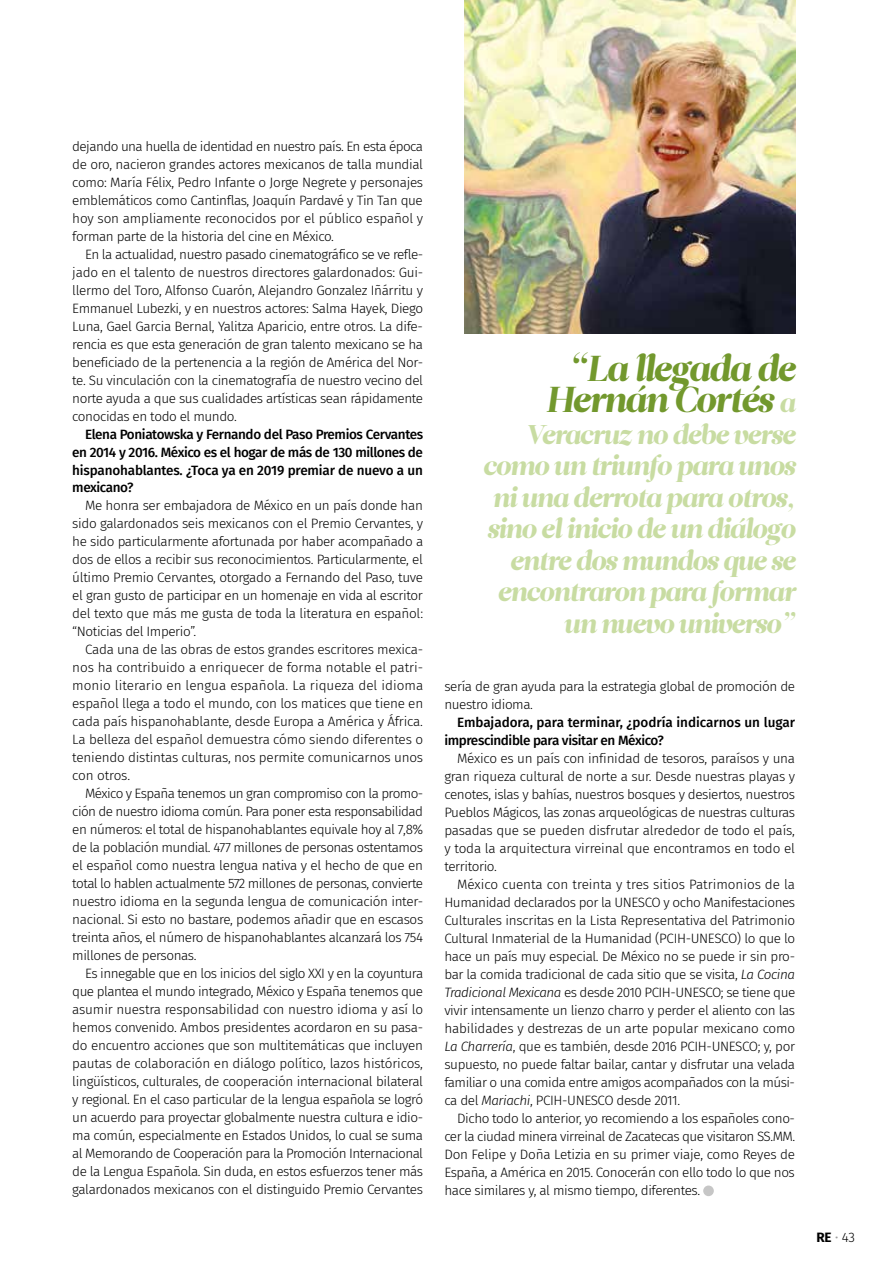
<style>
.page{position:relative;width:893px;height:1263px;background:#fff}
.page>*{position:absolute;margin:0;border:0;box-sizing:border-box;transform-origin:0 0}
.t1{font:italic 36px/31.5px "Leitura Display";letter-spacing:-.03em;color:#72982d;text-align:right}
.t2{font:italic 27px/31.5px "Leitura Display";letter-spacing:-.03em;color:#c8dca2;text-align:right}
.t3{font:300 13.5px/18px "Fira Sans";letter-spacing:-.03em;color:#000;text-align:justify}
.t4{font:500 13.5px/18px "Fira Sans";letter-spacing:-.015em;color:#000}
.t5{font:700 13.5px "Fira Sans";color:#000}
.s1{font-size:27px;color:#c8dca2}
.s2{font-style:italic}
.s3{font-weight:300;color:#9d9d9c}
.s4{font-weight:300}
</style>
<div class="page">
<div style="left:703px;top:1185px;width:11px;height:11px;background:#c6c6c6;border-radius:50%"></div>
<img style="left:465px;top:0;width:330px;height:334px">
<p class="t3" style="left:72px;top:137px;width:352px">dejando una huella de identidad en nuestro país. En esta época de oro, nacieron grandes actores mexicanos de talla mundial como: María Félix, Pedro Infante o Jorge Negrete y personajes emblemáticos como Cantinflas, Joaquín Pardavé y Tin Tan que hoy son ampliamente reconocidos por el público español y forman parte de la historia del cine en México.</p>
<p class="t3" style="left:72px;top:245px;width:352px;text-indent:13px">En la actualidad, nuestro pasado cinematográfico se ve refle&shy;jado en el talento de nuestros directores galardonados: Gui&shy;llermo del Toro, Alfonso Cuarón, Alejandro Gonzalez Iñárritu y Emmanuel Lubezki, y en nuestros actores: Salma Hayek, Diego Luna, Gael Garcia Bernal, Yalitza Aparicio, entre otros. La dife&shy;rencia es que esta generación de gran talento mexicano se ha beneficiado de la pertenencia a la región de América del Nor&shy;te. Su vinculación con la cinematografía de nuestro vecino del norte ayuda a que sus cualidades artísticas sean rápidamente conocidas en todo el mundo.</p>
<p class="t4" style="left:72px;top:424px;width:352px;text-align:justify;text-indent:13px">Elena Poniatowska y Fernando del Paso Premios Cervantes en 2014 y 2016. México es el hogar de más de 130 millones de hispanohablantes. ¿Toca ya en 2019 premiar de nuevo a un mexicano?</p>
<p class="t3" style="left:72px;top:497px;width:352px;text-indent:13px">Me honra ser embajadora de México en un país donde han sido galardonados seis mexicanos con el Premio Cervantes, y he sido particularmente afortunada por haber acompañado a dos de ellos a recibir sus reconocimientos. Particularmente, el último Premio Cervantes, otorgado a Fernando del Paso, tuve el gran gusto de participar en un homenaje en vida al escritor del texto que más me gusta de toda la literatura en español: “Noticias del Imperio”.</p>
<p class="t3" style="left:72px;top:641px;width:352px;text-indent:13px">Cada una de las obras de estos grandes escritores mexica&shy;nos ha contribuido a enriquecer de forma notable el patri&shy;monio literario en lengua española. La riqueza del idioma español llega a todo el mundo, con los matices que tiene en cada país hispanohablante, desde Europa a América y África.<br>La belleza del español demuestra cómo siendo diferentes o teniendo distintas culturas, nos permite comunicarnos unos con otros.</p>
<p class="t3" style="left:72px;top:785px;width:353px;text-indent:13px">México y España tenemos un gran compromiso con la promo&shy;ción de nuestro idioma común. Para poner esta responsabilidad en números: el total de hispanohablantes equivale hoy al 7,8% de la población mundial. 477 millones de personas ostentamos el español como nuestra lengua nativa y el hecho de que en total lo hablen actualmente 572 millones de personas, convierte nuestro idioma en la segunda lengua de comunicación inter&shy;nacional. Si esto no bastare, podemos añadir que en escasos treinta años, el número de hispanohablantes alcanzará los 754 millones de personas.</p>
<p class="t3" style="left:72px;top:965px;width:352px;text-indent:13px">Es innegable que en los inicios del siglo XXI y en la coyuntura que plantea el mundo integrado, México y España tenemos que asumir nuestra responsabilidad con nuestro idioma y así lo hemos convenido. Ambos presidentes acordaron en su pasa&shy;do encuentro acciones que son multitemáticas que incluyen pautas de colaboración en diálogo político, lazos históricos, lingüísticos, culturales, de cooperación internacional bilateral y regional. En el caso particular de la lengua española se logró un acuerdo para proyectar globalmente nuestra cultura e idio&shy;ma común, especialmente en Estados Unidos, lo cual se suma al Memorando de Cooperación para la Promoción Internacional de la Lengua Española. Sin duda, en estos esfuerzos tener más galardonados mexicanos con el distinguido Premio Cervantes</p>
<h1 class="t1" style="left:546px;top:353px;width:251px">“La llegada de<br>Hernán Cortés <span class="s1">a</span></h1>
<h2 class="t2" style="left:483px;top:419px;width:314px">Veracruz no debe verse como un triunfo para unos ni una derrota para otros, sino el inicio de un diálogo entre dos mundos que se encontraron para formar un nuevo universo”</h2>
<p class="t3" style="left:444px;top:677px;width:352px">sería de gran ayuda para la estrategia global de promoción de nuestro idioma.</p>
<p class="t4" style="left:444px;top:712px;width:352px;text-indent:13px">Embajadora, para terminar, ¿podría indicarnos un lugar imprescindible para visitar en México?</p>
<p class="t3" style="left:444px;top:749px;width:352px;text-indent:13px">México es un país con infinidad de tesoros, paraísos y una gran riqueza cultural de norte a sur. Desde nuestras playas y cenotes, islas y bahías, nuestros bosques y desiertos, nuestros Pueblos Mágicos, las zonas arqueológicas de nuestras culturas pasadas que se pueden disfrutar alrededor de todo el país, y toda la arquitectura virreinal que encontramos en todo el territorio.</p>
<p class="t3" style="left:444px;top:875px;width:352px;text-indent:13px">México cuenta con treinta y tres sitios Patrimonios de la Humanidad declarados por la UNESCO y ocho Manifestaciones Culturales inscritas en la Lista Representativa del Patrimonio Cultural Inmaterial de la Humanidad (PCIH-UNESCO) lo que lo hace un país muy especial. De México no se puede ir sin pro&shy;bar la comida tradicional de cada sitio que se visita, <span class="s2">La Cocina Tradicional Mexicana</span> es desde 2010 PCIH-UNESCO; se tiene que vivir intensamente un lienzo charro y perder el aliento con las habilidades y destrezas de un arte popular mexicano como <span class="s2">La Charrería</span>, que es también, desde 2016 PCIH-UNESCO; y, por supuesto, no puede faltar bailar, cantar y disfrutar una velada familiar o una comida entre amigos acompañados con la músi&shy;ca del <span class="s2">Mariachi</span>, PCIH-UNESCO desde 2011.</p>
<p class="t3" style="left:444px;top:1109px;width:352px;text-indent:13px">Dicho todo lo anterior, yo recomiendo a los españoles cono&shy;cer la ciudad minera virreinal de Zacatecas que visitaron SS.MM.<br>Don Felipe y Doña Letizia en su primer viaje, como Reyes de España, a América en 2015. Conocerán con ello todo lo que nos hace similares y, al mismo tiempo, diferentes.</p>
<p class="t5" style="left:816px;top:1225px;width:40px">RE <span class="s3">•</span> <span class="s4">43</span></p>
</div>
